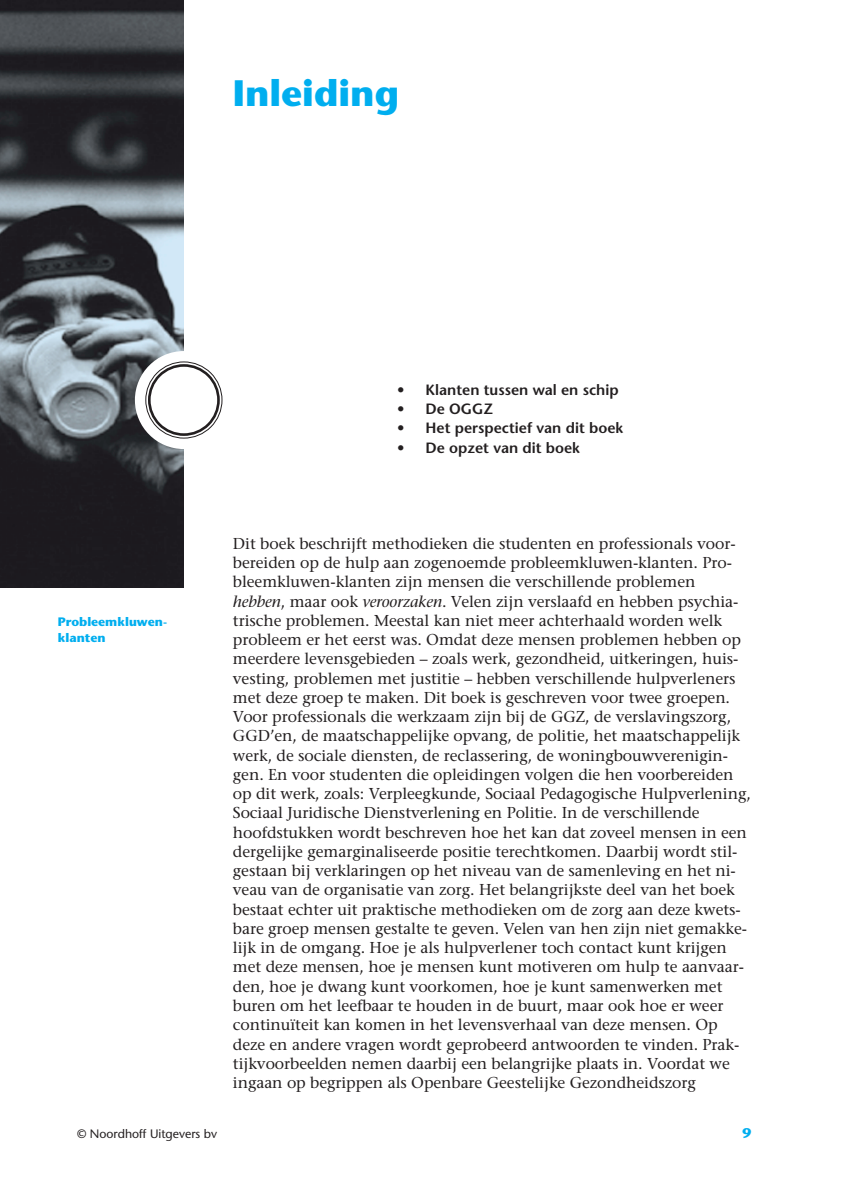
<style>
.page{position:relative;width:844px;height:1191px;background:#fff}
.page>*{position:absolute;margin:0;border:0;box-sizing:border-box;transform-origin:0 0}
.t1{font:700 36.75px "Stone Sans";color:#00aeef}
.t2{font:15.75px/19.2px "Stone Serif";letter-spacing:-.005em;color:#231f20}
.t3{font:600 14.88px "Stone Sans";color:#231f20}
.t4{font:700 14px "Stone Sans";color:#00aeef}
.t5{font:700 12.25px/15.8px "Stone Sans";color:#00aeef}
.t6{font:12.25px "Stone Sans";color:#231f20}
.s1{font-style:italic}
</style>
<div class="page">
<img style="left:0;top:0;width:184px;height:587px">
<div style="left:135px;top:351px;width:98px;height:98px;background:#fff;border-radius:50%"></div>
<svg style="left:145px;top:361px;width:78px;height:78px"></svg>
<h1 class="t1" style="left:233px;top:79px;width:168px">Inleiding</h1>
<p class="t5" style="left:58px;top:615px;width:111px">Probleemkluwen&shy;klanten</p>
<p class="t3" style="left:397px;top:384px;width:223px">• Klanten tussen wal en schip</p>
<p class="t3" style="left:397px;top:403px;width:97px">• De OGGZ</p>
<p class="t3" style="left:397px;top:422px;width:227px">• Het perspectief van dit boek</p>
<p class="t3" style="left:397px;top:441px;width:184px">• De opzet van dit boek</p>
<p class="t2" style="left:233px;top:535px;width:519px">Dit boek beschrijft methodieken die studenten en professionals voor&shy;bereiden op de hulp aan zogenoemde probleemkluwen-klanten. Pro&shy;bleemkluwen-klanten zijn mensen die verschillende problemen <span class="s1">hebben</span>, maar ook <span class="s1">veroorzaken</span>. Velen zijn verslaafd en hebben psychia&shy;trische problemen. Meestal kan niet meer achterhaald worden welk probleem er het eerst was. Omdat deze mensen problemen hebben op meerdere levensgebieden – zoals werk, gezondheid, uitkeringen, huis&shy;vesting, problemen met justitie – hebben verschillende hulpverleners met deze groep te maken. Dit boek is geschreven voor twee groepen.<br>Voor professionals die werkzaam zijn bij de GGZ, de verslavingszorg, GGD’en, de maatschappelijke opvang, de politie, het maatschappelijk werk, de sociale diensten, de reclassering, de woningbouwverenigin&shy;gen. En voor studenten die opleidingen volgen die hen voorbereiden op dit werk, zoals: Verpleegkunde, Sociaal Pedagogische Hulpverlening, Sociaal Juridische Dienstverlening en Politie. In de verschillende hoofdstukken wordt beschreven hoe het kan dat zoveel mensen in een dergelijke gemarginaliseerde positie terechtkomen. Daarbij wordt stil&shy;gestaan bij verklaringen op het niveau van de samenleving en het ni&shy;veau van de organisatie van zorg. Het belangrijkste deel van het boek bestaat echter uit praktische methodieken om de zorg aan deze kwets&shy;bare groep mensen gestalte te geven. Velen van hen zijn niet gemakke&shy;lijk in de omgang. Hoe je als hulpverlener toch contact kunt krijgen met deze mensen, hoe je mensen kunt motiveren om hulp te aanvaar&shy;den, hoe je dwang kunt voorkomen, hoe je kunt samenwerken met buren om het leefbaar te houden in de buurt, maar ook hoe er weer continuïteit kan komen in het levensverhaal van deze mensen. Op deze en andere vragen wordt geprobeerd antwoorden te vinden. Prak&shy;tijkvoorbeelden nemen daarbij een belangrijke plaats in. Voordat we ingaan op begrippen als Openbare Geestelijke Gezondheidszorg</p>
<p class="t6" style="left:77px;top:1129px;width:142px">© Noordhoff Uitgevers bv</p>
<p class="t4" style="left:742px;top:1127px;width:10px">9</p>
</div>
